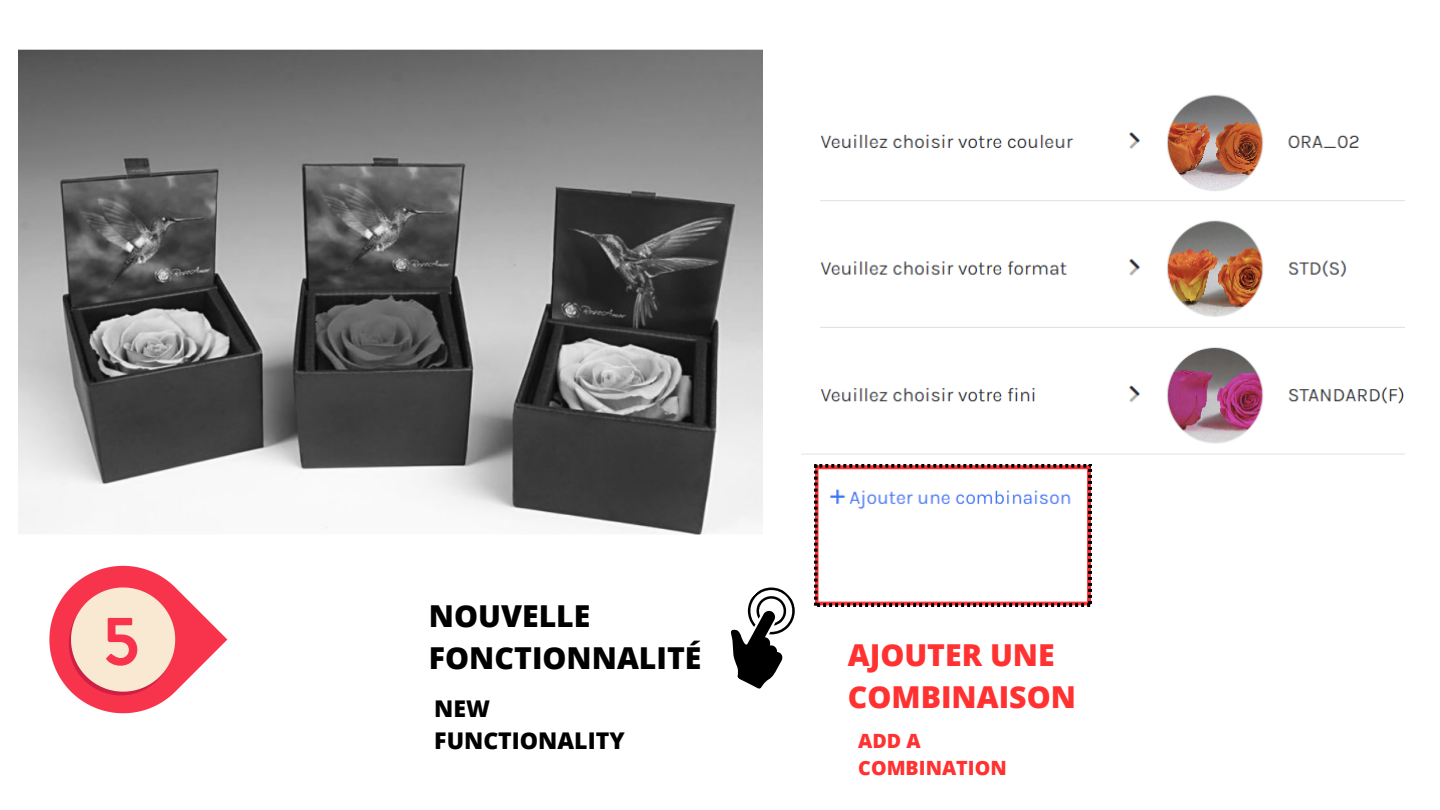
<style>
.page{position:relative;width:1440px;height:810px;background:#fff}
.page>*{position:absolute;margin:0;border:0;box-sizing:border-box;transform-origin:0 0}
.t1{font:800 30.2px/42px "Open Sans";color:#000}
.t2{font:800 30.2px "Open Sans";color:#ff3131}
.t3{font:800 23.1px "Open Sans";color:#000}
.t4{font:800 19.6px/27.3px "Open Sans";color:#ff3131}
</style>
<div class="page">
<img style="left:19px;top:49px;width:744px;height:486px">
<svg style="left:731px;top:587px;width:64px;height:102px"></svg>
<img style="left:801px;top:94px;width:603px;height:441px">
<svg style="left:815px;top:465px;width:276px;height:141px"></svg>
<svg style="left:49px;top:565px;width:178px;height:149px"></svg>
<p class="t1" style="left:429px;top:594px;width:274px">NOUVELLE<br>FONCTIONNALITÉ</p>
<p class="t3" style="left:434px;top:692px;width:57px">NEW</p>
<p class="t2" style="left:848px;top:633px;width:208px">AJOUTER UNE</p>
<p class="t2" style="left:848px;top:675px;width:230px">COMBINAISON</p>
<p class="t3" style="left:434px;top:725px;width:192px">FUNCTIONALITY</p>
<p class="t4" style="left:858px;top:727px;width:150px">ADD A<br>COMBINATION</p>
</div>
